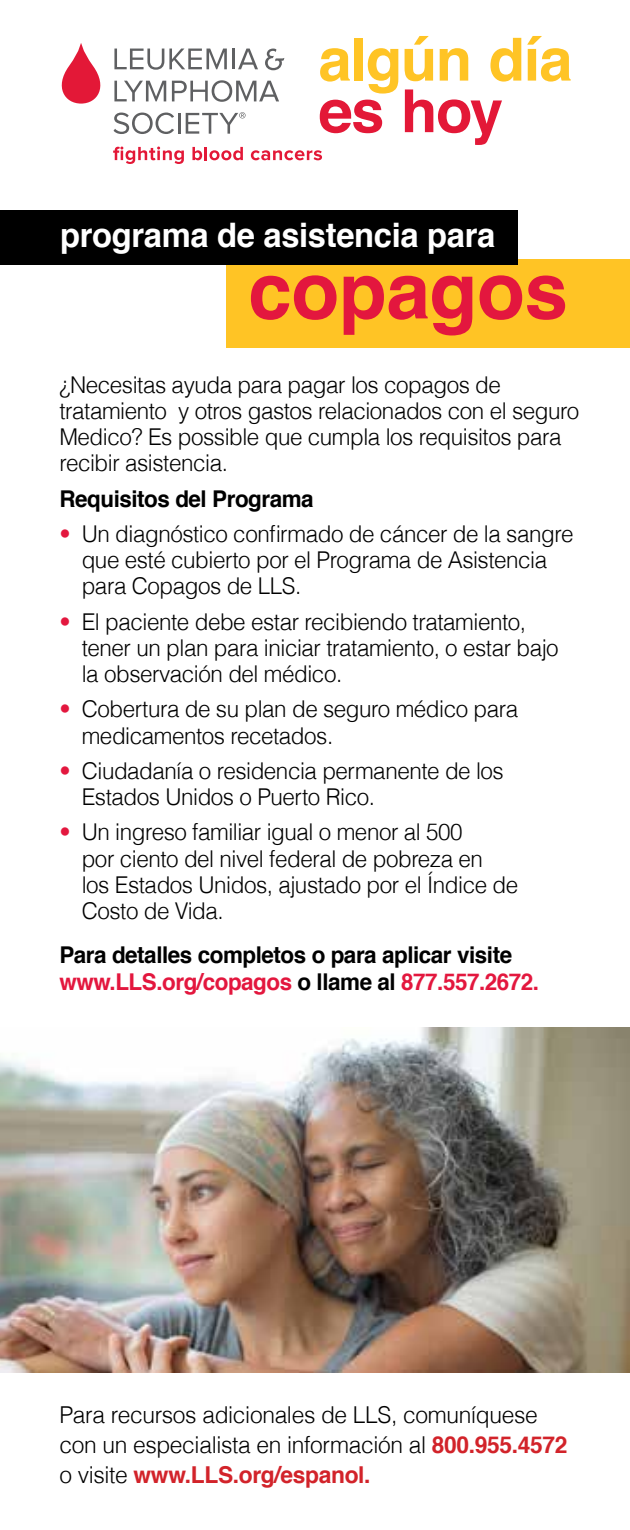
<style>
.page{position:relative;width:630px;height:1530px;background:#fff}
.page>*{position:absolute;margin:0;border:0;box-sizing:border-box;transform-origin:0 0}
.t1{font:700 78.5px "Helvetica";letter-spacing:-.005em;color:#e3173e}
.t2{font:700 33.75px "Helvetica";letter-spacing:-.01em;color:#fff}
.t3{font:300 23.25px/30px "Helvetica";letter-spacing:-.015em;color:#000}
.t4{font:300 23px/26.2px "Helvetica";letter-spacing:-.02em;color:#000}
.t5{font:700 23px/26.2px "Helvetica";letter-spacing:-.02em;color:#000}
.s1{color:#e3173e}
.s2{font-weight:700;color:#d2232a}
</style>
<div class="page">
<img style="left:0;top:1027px;width:630px;height:345px">
<div style="left:227px;top:260px;width:403px;height:88px;background:#ffc425"></div>
<div style="left:0;top:211px;width:518px;height:54px;background:#000"></div>
<svg style="left:61px;top:43px;width:40px;height:61px"></svg>
<svg style="left:113px;top:147px;width:71px;height:17px"></svg>
<svg style="left:192px;top:147px;width:51px;height:13px"></svg>
<svg style="left:251px;top:150px;width:71px;height:10px"></svg>
<svg style="left:265px;top:49px;width:19px;height:21px"></svg>
<svg style="left:114px;top:49px;width:113px;height:21px"></svg>
<hr style="left:232px;top:49px;width:3px;height:20px;background:#5f6062">
<svg style="left:238px;top:49px;width:20px;height:20px"></svg>
<svg style="left:114px;top:81px;width:52px;height:20px"></svg>
<svg style="left:172px;top:80px;width:107px;height:22px"></svg>
<svg style="left:114px;top:113px;width:60px;height:21px"></svg>
<hr style="left:178px;top:113px;width:2px;height:21px;background:#5f6062">
<svg style="left:186px;top:112px;width:60px;height:22px"></svg>
<svg style="left:320px;top:48px;width:30px;height:34px"></svg>
<div style="left:354px;top:38px;width:9px;height:43px;background:#ffc425"></div>
<svg style="left:368px;top:48px;width:30px;height:46px"></svg>
<svg style="left:405px;top:36px;width:28px;height:45px"></svg>
<svg style="left:440px;top:48px;width:28px;height:33px"></svg>
<svg style="left:490px;top:38px;width:31px;height:44px"></svg>
<svg style="left:527px;top:36px;width:44px;height:46px"></svg>
<svg style="left:320px;top:100px;width:62px;height:33px"></svg>
<svg style="left:405px;top:89px;width:97px;height:56px"></svg>
<h2 class="t2" style="left:60px;top:208px;width:437px">programa de asistencia para</h2>
<h1 class="t1" style="left:248px;top:227px;width:321px">copagos</h1>
<p class="t4" style="left:59px;top:370px;width:521px">¿Necesitas ayuda para pagar los copagos de tratamiento y otros gastos relacionados con el seguro Medico? Es possible que cumpla los requisitos para recibir asistencia.</p>
<p class="t5" style="left:59px;top:486px;width:256px">Requisitos del Programa</p>
<p class="t4" style="left:82px;top:520px;width:493px;text-indent:-22px"><span class="s1">•</span> Un diagnóstico confirmado de cáncer de la sangre que esté cubierto por el Programa de Asistencia para Copagos de LLS.</p>
<p class="t4" style="left:82px;top:607px;width:479px;text-indent:-22px"><span class="s1">•</span> El paciente debe estar recibiendo tratamiento, tener un plan para iniciar tratamiento, o estar bajo la observación del médico.</p>
<p class="t4" style="left:82px;top:695px;width:438px;text-indent:-22px"><span class="s1">•</span> Cobertura de su plan de seguro médico para medicamentos recetados.</p>
<p class="t4" style="left:82px;top:757px;width:424px;text-indent:-22px"><span class="s1">•</span> Ciudadanía o residencia permanente de los<br>Estados Unidos o Puerto Rico.</p>
<p class="t4" style="left:82px;top:818px;width:438px;text-indent:-22px"><span class="s1">•</span> Un ingreso familiar igual o menor al 500<br>por ciento del nivel federal de pobreza en<br>los Estados Unidos, ajustado por el Índice de Costo de Vida.</p>
<p class="t5" style="left:59px;top:942px;width:481px">Para detalles completos o para aplicar visite <span class="s1">www.LLS.org/copagos</span> o llame al <span class="s1">877.557.2672.</span></p>
<p class="t3" style="left:59px;top:1399px;width:510px">Para recursos adicionales de LLS, comuníquese con un especialista en información al <span class="s2">800.955.4572 </span>o visite <span class="s2">www.LLS.org/espanol.</span></p>
</div>
